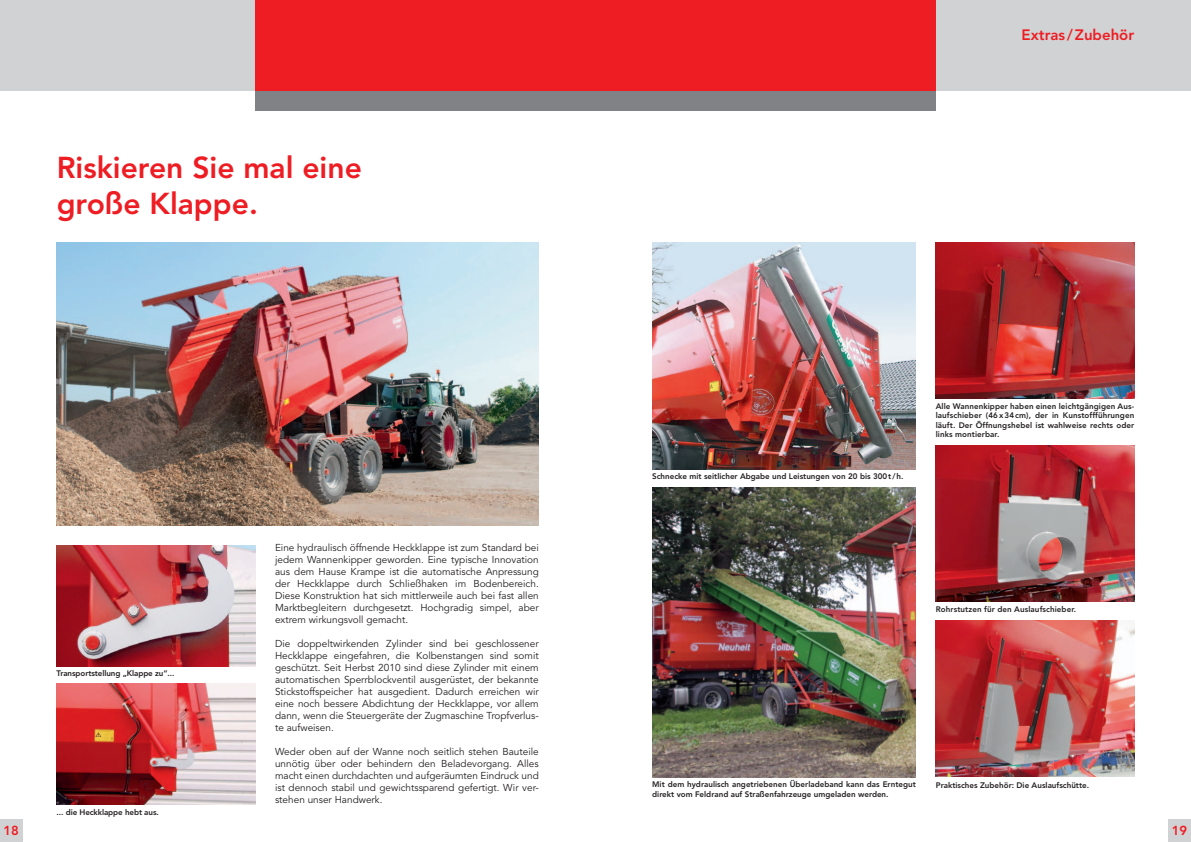
<style>
.page{position:relative;width:1191px;height:842px;background:#fff}
.page>*{position:absolute;margin:0;border:0;box-sizing:border-box;transform-origin:0 0}
.t1{font:800 30px/36px "Avenir";color:#ee1d23}
.t2{font:800 15px "Avenir";color:#ee1d23}
.t3{font:800 13px "Avenir";color:#ee1d23}
.t4{font:10px/12px "Avenir";color:#231f20;text-align:justify}
.t5{font:800 8px/9.6px "Avenir";color:#231f20}
</style>
<div class="page">
<div style="left:255px;top:89px;width:680px;height:22px;background:#808285"></div>
<div style="left:0;top:0;width:1191px;height:91px;background:#d1d2d4"></div>
<div style="left:255px;top:0;width:680px;height:91px;background:#ee1d23"></div>
<div style="left:0;top:819px;width:23px;height:23px;background:#d1d2d4"></div>
<div style="left:1168px;top:819px;width:23px;height:23px;background:#d1d2d4"></div>
<img style="left:57px;top:242px;width:481px;height:284px">
<img style="left:57px;top:545px;width:198px;height:121px">
<img style="left:57px;top:684px;width:198px;height:121px">
<img style="left:652px;top:242px;width:264px;height:227px">
<img style="left:652px;top:488px;width:264px;height:289px">
<img style="left:935px;top:446px;width:199px;height:156px">
<img style="left:935px;top:242px;width:199px;height:156px">
<img style="left:935px;top:620px;width:199px;height:156px">
<h1 class="t1" style="left:57px;top:150px;width:307px">Riskieren Sie mal eine große Klappe.</h1>
<p class="t5" style="left:57px;top:669px;width:119px">Transportstellung „Klappe zu“...</p>
<p class="t5" style="left:57px;top:807px;width:104px">... die Heckklappe hebt aus.</p>
<p class="t4" style="left:275px;top:542px;width:265px">Eine hydraulisch öffnende Heckklappe ist zum Standard bei jedem Wannenkipper geworden. Eine typische Innovation aus dem Hause Krampe ist die automatische Anpressung der Heckklappe durch Schließhaken im Bodenbereich.<br>Diese Konstruktion hat sich mittlerweile auch bei fast allen Marktbegleitern durchgesetzt. Hochgradig simpel, aber extrem wirkungsvoll gemacht.</p>
<p class="t4" style="left:275px;top:638px;width:265px">Die doppeltwirkenden Zylinder sind bei geschlossener Heckklappe eingefahren, die Kolbenstangen sind somit geschützt. Seit Herbst 2010 sind diese Zylinder mit einem automatischen Sperrblockventil ausgerüstet, der bekannte Stickstoffspeicher hat ausgedient. Dadurch erreichen wir eine noch bessere Abdichtung der Heckklappe, vor allem dann, wenn die Steuergeräte der Zugmaschine Tropfverlus&shy;te aufweisen.</p>
<p class="t4" style="left:275px;top:746px;width:265px">Weder oben auf der Wanne noch seitlich stehen Bauteile unnötig über oder behindern den Beladevorgang. Alles macht einen durchdachten und aufgeräumten Eindruck und ist dennoch stabil und gewichtssparend gefertigt. Wir ver&shy;stehen unser Handwerk.</p>
<h2 class="t2" style="left:1021px;top:26px;width:114px">Extras /Zubehör</h2>
<p class="t5" style="left:652px;top:472px;width:253px">Schnecke mit seitlicher Abgabe und Leistungen von 20 bis 300t/h.</p>
<p class="t5" style="left:935px;top:401px;width:200px;text-align:justify">Alle Wannenkipper haben einen leichtgängigen Aus&shy;laufschieber (46x34cm), der in Kunstoffführungen läuft. Der Öffnungshebel ist wahlweise rechts oder links montierbar.</p>
<p class="t5" style="left:935px;top:604px;width:142px">Rohrstutzen für den Auslaufschieber.</p>
<p class="t5" style="left:652px;top:780px;width:265px">Mit dem hydraulisch angetriebenen Überladeband kann das Erntegut direkt vom Feldrand auf Straßenfahrzeuge umgeladen werden.</p>
<p class="t5" style="left:935px;top:781px;width:155px">Praktisches Zubehör: Die Auslaufschütte.</p>
<h3 class="t3" style="left:4px;top:823px;width:17px">18</h3>
<h3 class="t3" style="left:1171px;top:823px;width:17px">19</h3>
</div>
